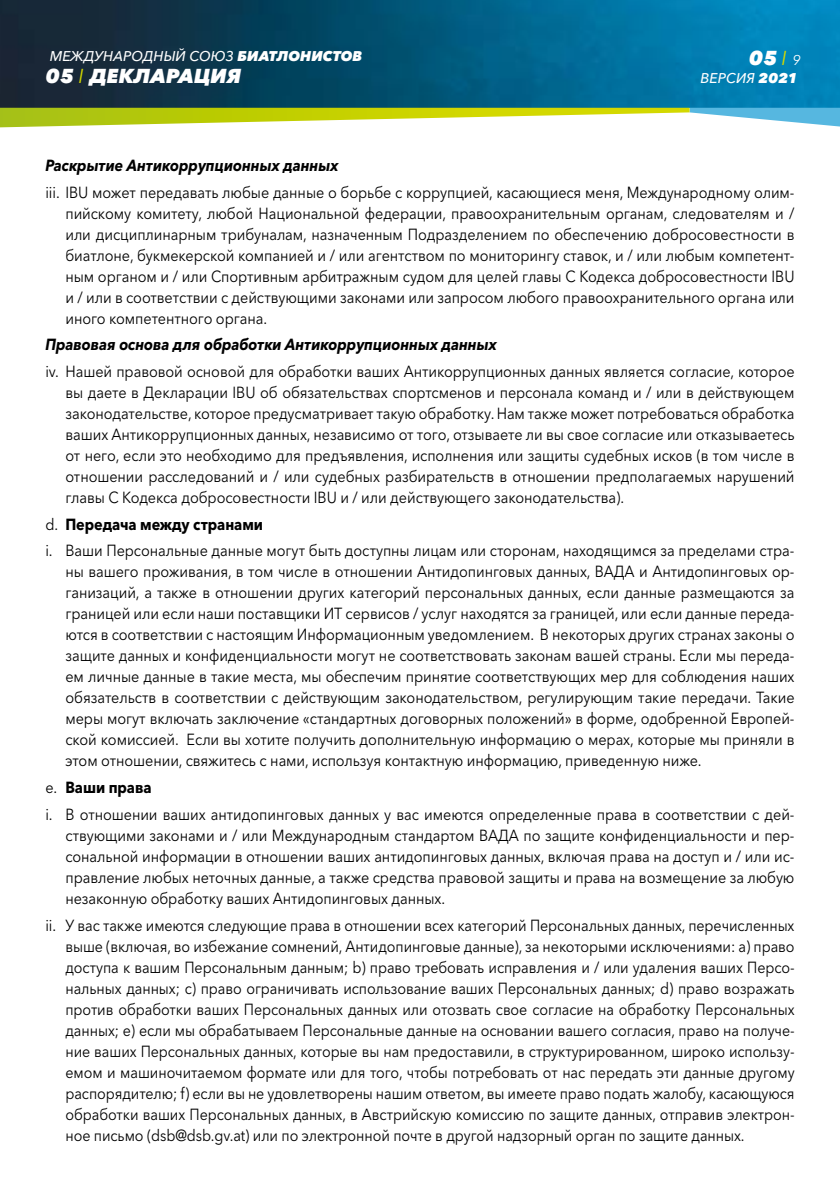
<style>
.page{position:relative;width:840px;height:1191px;background:#fff}
.page>*{position:absolute;margin:0;border:0;box-sizing:border-box;transform-origin:0 0}
.t1{font:italic 800 20px "Avenir Next W1 G";letter-spacing:.005em;color:#fff}
.Grundtext{font:16px/21px "Avenir Next W1 G";letter-spacing:-.005em;color:#000;text-align:justify;scale:.9 1}
.Grundtext-2{font:italic 700 16px "Avenir Next W1 G";letter-spacing:-.005em;color:#000;scale:.9 1}
.Grundtext-3{font:700 16px "Avenir Next W1 G";letter-spacing:-.005em;color:#000;scale:.9 1}
.t2{font:italic 500 14px "Avenir Next W1 G";letter-spacing:.005em;color:#fff}
.s1{font-weight:800}
.s2{font-weight:400;color:#d3d800}
.s3{font-weight:400;font-size:14px}
.s4{font-weight:400}
</style>
<div class="page">
<img style="left:0;top:0;width:839px;height:108px">
<svg style="left:0;top:108px;width:839px;height:20px"></svg>
<p class="t2" style="left:50px;top:48px;width:314px">MЕЖДУНАРОДНЫЙ СОЮЗ <span class="s1">БИАТЛОНИСТОВ</span></p>
<p class="t1" style="left:46px;top:64px;width:197px">05 <span class="s2">I</span> ДЕКЛАРАЦИЯ</p>
<p class="t1" style="left:748px;top:46px;width:53px">05<span class="s2">I</span> <span class="s3">9</span></p>
<p class="t2" style="left:700px;top:70px;width:98px">ВЕРСИЯ <span class="s1">2021</span></p>
<p class="Grundtext-2" style="left:45px;top:155px;width:327px">Раскрытие Антикоррупционных данных</p>
<p class="Grundtext" style="left:65px;top:181px;width:811px;text-indent:-20px">iii. IBU может передавать любые данные о борьбе с коррупцией, касающиеся меня, Международному олим&shy;пийскому комитету, любой Национальной федерации, правоохранительным органам, следователям и / или дисциплинарным трибуналам, назначенным Подразделением по обеспечению добросовестности в биатлоне, букмекерской компанией и / или агентством по мониторингу ставок, и / или любым компетент&shy;ным органом и / или Спортивным арбитражным судом для целей главы C Кодекса добросовестности IBU и / или в соответствии с действующими законами или запросом любого правоохранительного органа или иного компетентного органа.</p>
<p class="Grundtext-2" style="left:45px;top:335px;width:503px">Правовая основа для обработки Антикоррупционных данных</p>
<p class="Grundtext" style="left:65px;top:361px;width:811px;text-indent:-20px">iv. Нашей правовой основой для обработки ваших Антикоррупционных данных является согласие, которое вы даете в Декларации IBU об обязательствах спортсменов и персонала команд и / или в действующем законодательстве, которое предусматривает такую обработку. Нам также может потребоваться обработка ваших Антикоррупционных данных, независимо от того, отзываете ли вы свое согласие или отказываетесь от него, если это необходимо для предъявления, исполнения или защиты судебных исков (в том числе в отношении расследований и / или судебных разбирательств в отношении предполагаемых нарушений главы С Кодекса добросовестности IBU и / или действующего законодательства).</p>
<p class="Grundtext-3" style="left:45px;top:514px;width:243px"><span class="s4">d.</span> Передача между странами</p>
<p class="Grundtext" style="left:65px;top:540px;width:811px;text-indent:-20px">i. Ваши Персональные данные могут быть доступны лицам или сторонам, находящимся за пределами стра&shy;ны вашего проживания, в том числе в отношении Антидопинговых данных, ВАДА и Антидопинговых ор&shy;ганизаций, а также в отношении других категорий персональных данных, если данные размещаются за границей или если наши поставщики ИТ сервисов / услуг находятся за границей, или если данные переда&shy;ются в соответствии с настоящим Информационным уведомлением. В некоторых других странах законы о защите данных и конфиденциальности могут не соответствовать законам вашей страны. Если мы переда&shy;ем личные данные в такие места, мы обеспечим принятие соответствующих мер для соблюдения наших обязательств в соответствии с действующим законодательством, регулирующим такие передачи. Такие меры могут включать заключение «стандартных договорных положений» в форме, одобренной Европей&shy;ской комиссией. Если вы хотите получить дополнительную информацию о мерах, которые мы приняли в этом отношении, свяжитесь с нами, используя контактную информацию, приведенную ниже.</p>
<p class="Grundtext-3" style="left:45px;top:777px;width:119px"><span class="s4">e.</span> Ваши права</p>
<p class="Grundtext" style="left:65px;top:803px;width:811px;text-indent:-20px">i. В отношении ваших антидопинговых данных у вас имеются определенные права в соответствии с дей&shy;ствующими законами и / или Международным стандартом ВАДА по защите конфиденциальности и пер&shy;сональной информации в отношении ваших антидопинговых данных, включая права на доступ и / или ис&shy;правление любых неточных данные, а также средства правовой защиты и права на возмещение за любую незаконную обработку ваших Антидопинговых данных.</p>
<p class="Grundtext" style="left:65px;top:914px;width:811px;text-indent:-20px">ii. У вас также имеются следующие права в отношении всех категорий Персональных данных, перечисленных выше (включая, во избежание сомнений, Антидопинговые данные), за некоторыми исключениями: а) право доступа к вашим Персональным данным; b) право требовать исправления и / или удаления ваших Персо&shy;нальных данных; c) право ограничивать использование ваших Персональных данных; d) право возражать против обработки ваших Персональных данных или отозвать свое согласие на обработку Персональных данных; e) если мы обрабатываем Персональные данные на основании вашего согласия, право на получе&shy;ние ваших Персональных данных, которые вы нам предоставили, в структурированном, широко использу&shy;емом и машиночитаемом формате или для того, чтобы потребовать от нас передать эти данные другому распорядителю; f) если вы не удовлетворены нашим ответом, вы имеете право подать жалобу, касающуюся обработки ваших Персональных данных, в Австрийскую комиссию по защите данных, отправив электрон&shy;ное письмо (dsb@dsb.gv.at) или по электронной почте в другой надзорный орган по защите данных.</p>
</div>
